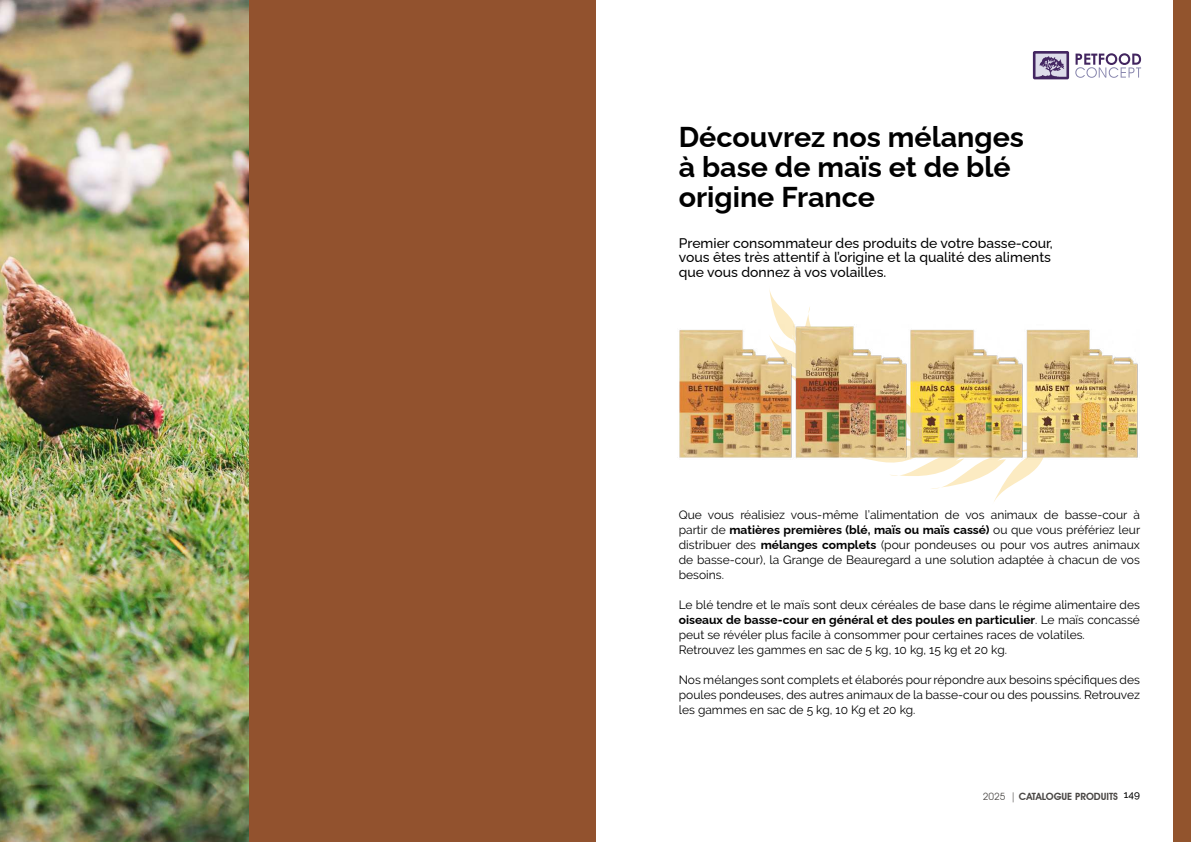
<style>
.page{position:relative;width:1191px;height:842px;background:#fff}
.page>*{position:absolute;margin:0;border:0;box-sizing:border-box;transform-origin:0 0}
.t1{font:100 28.6px/30px "Raleway";color:#000}
.t2{font:500 13.9px/14.6px "Raleway";color:#000;text-align:justify}
.t3{font:12px/15px "Raleway";color:#000;text-align:justify}
.t4{font:600 10px "Avant Garde IT Cby BT";color:#4a4745}
.s1{font-weight:100}
.s2{font-weight:400}
</style>
<div class="page">
<svg style="left:1075px;top:53px;width:66px;height:25px"></svg>
<svg style="left:1033px;top:51px;width:36px;height:28px"></svg>
<div style="left:0;top:0;width:595px;height:842px;background:#92522e"></div>
<img style="left:0;top:0;width:248px;height:842px">
<svg style="left:769px;top:290px;width:274px;height:212px"></svg>
<img style="left:679px;top:325px;width:459px;height:134px">
<div style="left:1174px;top:0;width:17px;height:842px;background:#92542d"></div>
<h1 class="t1" style="left:679px;top:119px;width:347px">Découvrez nos mélanges à base de maïs et de blé origine France</h1>
<p class="t2" style="left:679px;top:234px;width:375px">Premier consommateur des produits de votre basse-cour, vous êtes très attentif à l’origine et la qualité des aliments que vous donnez à vos volailles.</p>
<p class="t3" style="left:679px;top:507px;width:463px">Que vous réalisiez vous-même l’alimentation de vos animaux de basse-cour à partir de <span class="s1">matières premières (blé, maïs ou maïs cassé)</span> ou que vous préfériez leur distribuer des <span class="s1">mélanges complets</span> (pour pondeuses ou pour vos autres animaux de basse-cour), la Grange de Beauregard a une solution adaptée à chacun de vos besoins.</p>
<p class="t3" style="left:679px;top:597px;width:463px;text-align:left">Le blé tendre et le maïs sont deux céréales de base dans le régime alimentaire des <span class="s1">oiseaux de basse-cour en général et des poules en particulier</span>. Le maïs concassé peut se révéler plus facile à consommer pour certaines races de volatiles.<br>Retrouvez les gammes en sac de 5 kg, 10 kg, 15 kg et 20 kg.</p>
<p class="t3" style="left:679px;top:672px;width:463px">Nos mélanges sont complets et élaborés pour répondre aux besoins spécifiques des poules pondeuses, des autres animaux de la basse-cour ou des poussins. Retrouvez les gammes en sac de 5 kg, 10 Kg et 20 kg.</p>
<p class="t4" style="left:982px;top:790px;width:159px"><span class="s2">2025 |</span> CATALOGUE PRODUITS <sup>149</sup></p>
</div>
